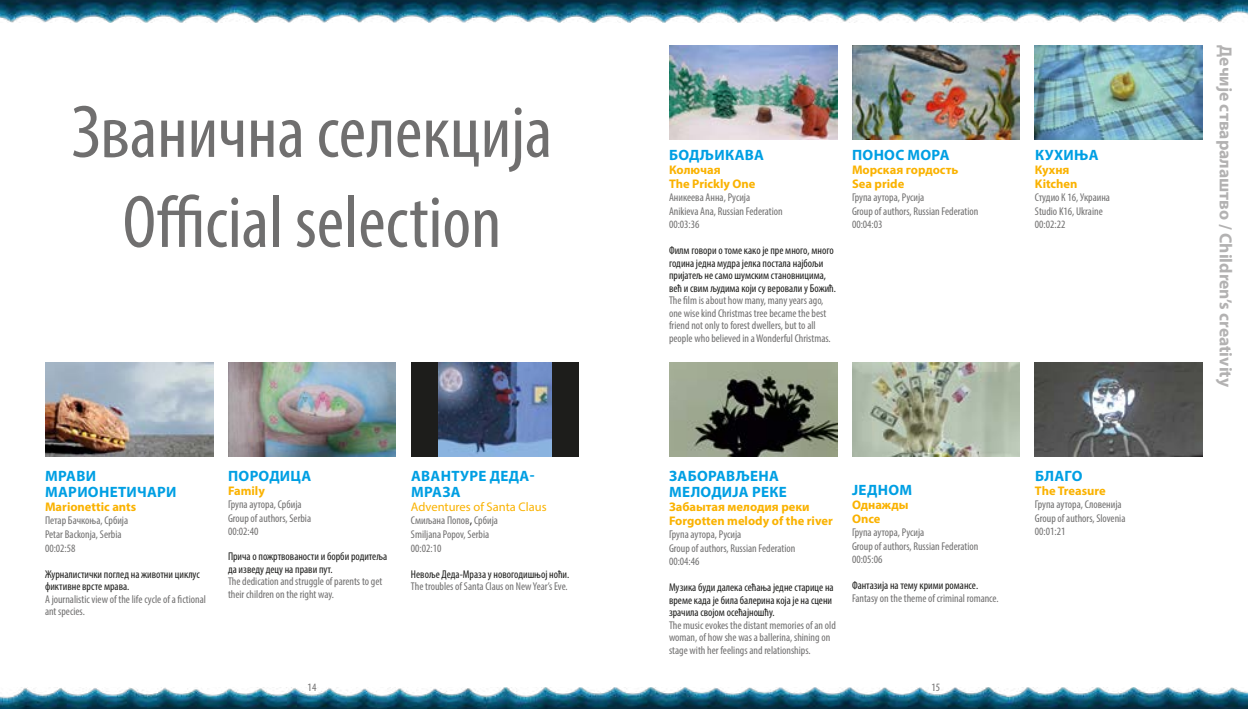
<style>
.page{position:relative;width:1248px;height:709px;background:#fff}
.page>*{position:absolute;margin:0;border:0;box-sizing:border-box;transform-origin:0 0}
.t1{font:condensed 75px/90px "Myriad Pro";color:#706f6f;text-align:center}
.t2{font:700 17.5px "Myriad Pro";color:#b3b2b2}
.t3{font:700 15px/16.2px "Myriad Pro";letter-spacing:.02em;color:#009fe3}
.t4{font:700 12.5px/13.8px "Myriad Pro";color:#fab200}
.t5{font:12.5px "Myriad Pro";color:#fab200}
.t6{font:condensed 11.25px/13.5px "Myriad Pro";color:#706f6f}
.t7{font:condensed 11.25px/12.5px "Myriad Pro";color:#1d1d1b}
.s1{font-size:12.5px;color:#1d1d1b}
</style>
<div class="page">
<img style="left:0;top:0;width:1247px;height:22px">
<img style="left:0;top:687px;width:1247px;height:22px">
<img style="left:45px;top:362px;width:168px;height:94px">
<img style="left:669px;top:362px;width:167px;height:94px">
<img style="left:228px;top:362px;width:168px;height:94px">
<img style="left:852px;top:362px;width:167px;height:94px">
<div style="left:411px;top:362px;width:168px;height:94px;background:#1d1d1b"></div>
<img style="left:438px;top:362px;width:114px;height:94px">
<img style="left:1034px;top:362px;width:168px;height:94px">
<img style="left:1034px;top:45px;width:168px;height:94px">
<img style="left:852px;top:45px;width:167px;height:94px">
<img style="left:669px;top:45px;width:167px;height:94px">
<h1 class="t1" style="left:72px;top:86px;width:482px">Званична селекција<br>Official selection</h1>
<h3 class="t3" style="left:669px;top:146px;width:96px">БОДЉИКАВА</h3>
<p class="t4" style="left:669px;top:162px;width:88px">Колючая<br>The Prickly One</p>
<p class="t6" style="left:669px;top:190px;width:115px">Аникеева Анна, Русија<br>Anikieva Ana, Russian Federation<br>00:03:36</p>
<p class="t7" style="left:669px;top:244px;width:168px">Филм говори о томе како је пре много, много година једна мудра јелка постала најбољи пријатељ не само шумским становницима, већ и свим људима који су веровали у Божић.</p>
<p class="t6" style="left:669px;top:294px;width:163px;line-height:12.5px">The film is about how many, many years ago, one wise kind Christmas tree became the best friend not only to forest dwellers, but to all people who believed in a Wonderful Christmas.</p>
<h3 class="t3" style="left:852px;top:146px;width:99px">ПОНОС МОРА</h3>
<p class="t4" style="left:851px;top:162px;width:108px">Морская гордость<br>Sea pride</p>
<p class="t6" style="left:851px;top:190px;width:128px">Група аутора, Русија<br>Group of authors, Russian Federation<br>00:04:03</p>
<h3 class="t3" style="left:1035px;top:146px;width:65px">КУХИЊА</h3>
<p class="t4" style="left:1034px;top:162px;width:44px">Кухня<br>Kitchen</p>
<p class="t6" style="left:1034px;top:190px;width:77px">Студио К 16, Украина<br>Studio K16, Ukraine<br>00:02:22</p>
<h3 class="t3" style="left:45px;top:467px;width:133px">МРАВИ<br>МАРИОНЕТИЧАРИ</h3>
<p class="t4" style="left:45px;top:499px;width:93px">Marionettic ants</p>
<p class="t6" style="left:45px;top:514px;width:85px">Петар Бачкоња, Србија<br>Petar Backonja, Serbia<br>00:02:58</p>
<p class="t7" style="left:45px;top:567px;width:156px">Журналистички поглед на животни циклус фиктивне врсте мрава.</p>
<p class="t6" style="left:45px;top:592px;width:162px;line-height:12.5px">A journalistic view of the life cycle of a fictional ant species.</p>
<h3 class="t3" style="left:228px;top:467px;width:85px">ПОРОДИЦА</h3>
<p class="t4" style="left:228px;top:483px;width:38px">Family</p>
<p class="t6" style="left:228px;top:497px;width:85px">Група аутора, Србија<br>Group of authors, Serbia<br>00:02:40</p>
<p class="t7" style="left:228px;top:550px;width:161px">Прича о пожртвованости и борби родитеља да изведу децу на прави пут.</p>
<p class="t6" style="left:228px;top:575px;width:156px;line-height:12.5px">The dedication and struggle of parents to get their children on the right way.</p>
<h3 class="t3" style="left:411px;top:467px;width:125px">АВАНТУРЕ ДЕДА-<br>МРАЗА</h3>
<p class="t5" style="left:411px;top:499px;width:137px">Adventures of Santa Claus</p>
<p class="t6" style="left:411px;top:514px;width:88px">Смиљана Попов<span class="s1">,</span> Србија<br>Smiljana Popov, Serbia<br>00:02:10</p>
<p class="t7" style="left:411px;top:567px;width:160px">Невоље Деда-Мраза у новогодишњој ноћи.</p>
<p class="t6" style="left:411px;top:579px;width:158px">The troubles of Santa Claus on New Year’s Eve.</p>
<h3 class="t3" style="left:669px;top:467px;width:119px">ЗАБОРАВЉЕНА<br>МЕЛОДИЈА РЕКЕ</h3>
<p class="t4" style="left:669px;top:499px;width:165px">Забаытая мелодия реки<br>Forgotten melody of the river</p>
<p class="t6" style="left:669px;top:527px;width:128px">Група аутора, Русија<br>Group of authors, Russian Federation<br>00:04:46</p>
<p class="t7" style="left:669px;top:581px;width:166px">Музика буди далека сећања једне старице на време када је била балерина која је на сцени зрачила својом осећајношћу.</p>
<p class="t6" style="left:669px;top:618px;width:168px;line-height:12.5px">The music evokes the distant memories of an old woman, of how she was a ballerina, shining on stage with her feelings and relationships.</p>
<h3 class="t3" style="left:852px;top:481px;width:61px">ЈЕДНОМ</h3>
<p class="t4" style="left:851px;top:497px;width:58px">Однажды<br>Once</p>
<p class="t6" style="left:851px;top:526px;width:128px">Група аутора, Русија<br>Group of authors, Russian Federation<br>00:05:06</p>
<p class="t7" style="left:851px;top:579px;width:128px">Фантазија на тему крими романсе.</p>
<p class="t6" style="left:851px;top:591px;width:148px">Fantasy on the theme of criminal romance.</p>
<p class="t6" style="left:307px;top:680px;width:10px">14</p>
<p class="t6" style="left:931px;top:680px;width:10px">15</p>
<h3 class="t3" style="left:1035px;top:467px;width:49px">БЛАГО</h3>
<p class="t4" style="left:1034px;top:483px;width:72px">The Treasure</p>
<p class="t6" style="left:1034px;top:497px;width:92px">Група аутора, Словенија<br>Group of authors, Slovenia<br>00:01:21</p>
<h2 class="t2" style="left:1237px;top:45px;width:343px;rotate:90deg">Дечије стваралаштво / Children’s creativity</h2>
</div>
